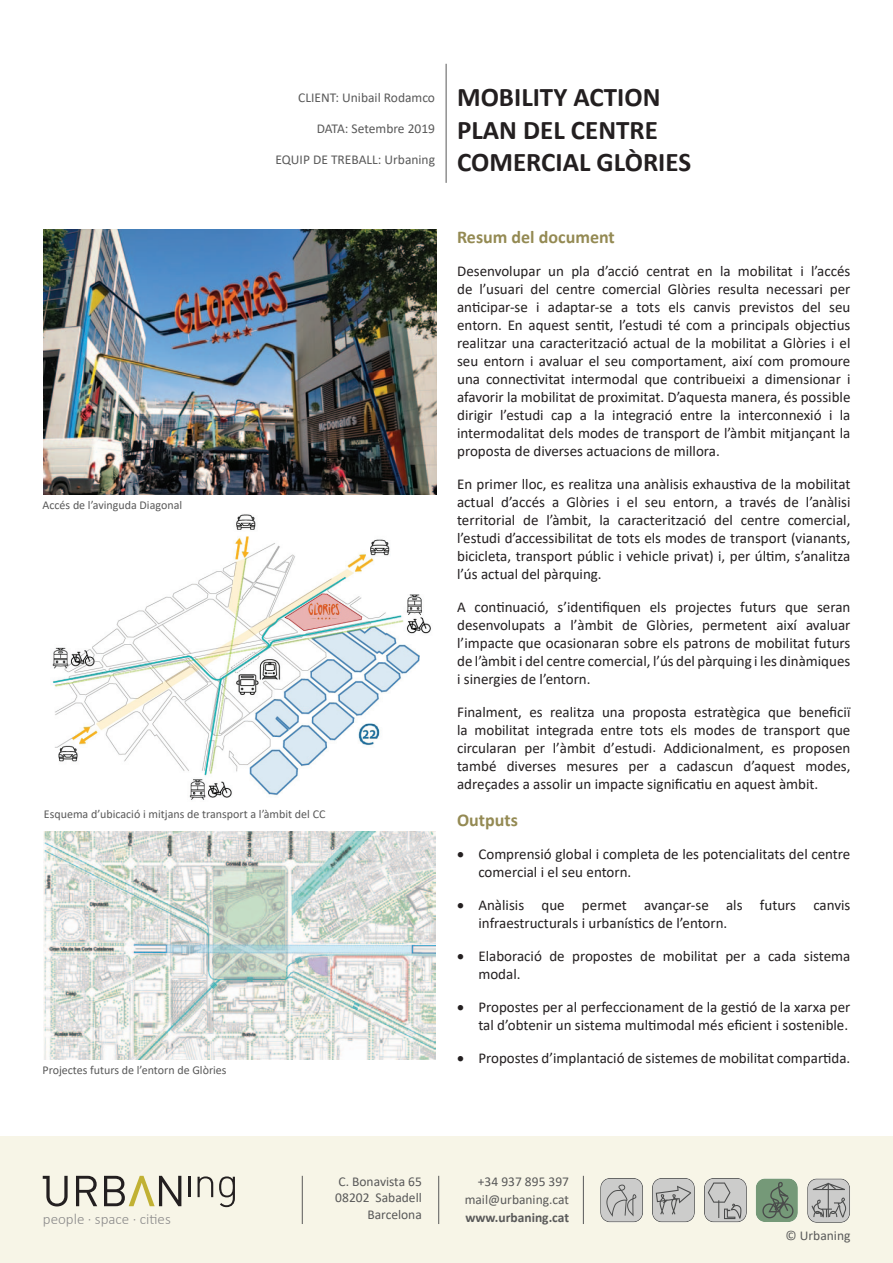
<style>
.page{position:relative;width:893px;height:1263px;background:#fff}
.page>*{position:absolute;margin:0;border:0;box-sizing:border-box;transform-origin:0 0}
.t1{font:700 27px/32.4px "Calibri";color:#231f20}
.t2{font:700 18px "Calibri";color:#948a53}
.t3{font:15px/18px "Calibri";color:#231f20;text-align:justify}
.t4{font:300 15px "Calibri";color:#8c8b8b}
.t5{font:13.5px/16.5px "Calibri";color:#595959;text-align:right}
.t6{font:700 13.5px "Calibri";color:#595959}
.t7{font:12px "Calibri";color:#595959}
</style>
<div class="page">
<hr style="left:446px;top:64px;width:1px;height:119px;background:#595959">
<div style="left:0;top:1137px;width:893px;height:126px;background:#f7f5e7"></div>
<hr style="left:302px;top:1176px;width:1px;height:48px;background:#595959">
<hr style="left:438px;top:1176px;width:1px;height:48px;background:#595959">
<hr style="left:583px;top:1176px;width:1px;height:48px;background:#595959">
<svg style="left:43px;top:1176px;width:25px;height:30px"></svg>
<svg style="left:104px;top:1176px;width:77px;height:30px"></svg>
<svg style="left:76px;top:1176px;width:21px;height:30px"></svg>
<hr style="left:188px;top:1177px;width:2px;height:20px;background:#231f20">
<svg style="left:198px;top:1176px;width:15px;height:21px"></svg>
<svg style="left:219px;top:1176px;width:16px;height:31px"></svg>
<img style="left:44px;top:230px;width:393px;height:264px">
<img style="left:600px;top:1178px;width:250px;height:45px">
<img style="left:52px;top:514px;width:379px;height:286px">
<img style="left:44px;top:831px;width:392px;height:229px">
<p class="t5" style="left:298px;top:88px;width:138px">CLIENT: Unibail Rodamco</p>
<p class="t5" style="left:317px;top:120px;width:120px">DATA: Setembre 2019</p>
<p class="t5" style="left:275px;top:151px;width:161px">EQUIP DE TREBALL: Urbaning</p>
<h1 class="t1" style="left:457px;top:81px;width:235px">MOBILITY ACTION<br>PLAN DEL CENTRE<br>COMERCIAL GLÒRIES</h1>
<p class="t7" style="left:43px;top:497px;width:141px">Accés de l’avinguda Diagonal</p>
<p class="t7" style="left:44px;top:806px;width:283px">Esquema d’ubicació i mitjans de transport a l’àmbit del CC</p>
<p class="t7" style="left:43px;top:1062px;width:186px">Projectes futurs de l’entorn de Glòries</p>
<p class="t2" style="left:457px;top:224px;width:159px">Resum del document</p>
<p class="t3" style="left:457px;top:262px;width:395px">Desenvolupar un pla d’acció centrat en la mobilitat i l’accés de l’usuari del centre comercial Glòries resulta necessari per anticipar-se i adaptar-se a tots els canvis previstos del seu entorn. En aquest sentit, l’estudi té com a principals objectius realitzar una caracterització actual de la mobilitat a Glòries i el seu entorn i avaluar el seu comportament, així com promoure una connectivitat intermodal que contribueixi a dimensionar i afavorir la mobilitat de proximitat. D’aquesta manera, és possible dirigir l’estudi cap a la integració entre la interconnexió i la intermodalitat dels modes de transport de l’àmbit mitjançant la proposta de diverses actuacions de millora.</p>
<p class="t3" style="left:457px;top:475px;width:395px">En primer lloc, es realitza una anàlisis exhaustiva de la mobilitat actual d’accés a Glòries i el seu entorn, a través de l’anàlisi territorial de l’àmbit, la caracterització del centre comercial, l’estudi d’accessibilitat de tots els modes de transport (vianants, bicicleta, transport públic i vehicle privat) i, per últim, s’analitza l’ús actual del pàrquing.</p>
<p class="t3" style="left:457px;top:598px;width:395px">A continuació, s’identifiquen els projectes futurs que seran desenvolupats a l’àmbit de Glòries, permetent així avaluar l’impacte que ocasionaran sobre els patrons de mobilitat futurs de l’àmbit i del centre comercial, l’ús del pàrquing i les dinàmiques i sinergies de l’entorn.</p>
<p class="t3" style="left:457px;top:703px;width:395px">Finalment, es realitza una proposta estratègica que beneficiï la mobilitat integrada entre tots els modes de transport que circularan per l’àmbit d’estudi. Addicionalment, es proposen també diverses mesures per a cadascun d’aquest modes, adreçades a assolir un impacte significatiu en aquest àmbit.</p>
<p class="t2" style="left:457px;top:807px;width:62px">Outputs</p>
<p class="t3" style="left:478px;top:844px;width:373px;text-indent:-21px">• Comprensió global i completa de les potencialitats del centre comercial i el seu entorn.</p>
<p class="t3" style="left:478px;top:895px;width:373px;text-indent:-21px">• Anàlisis que permet avançar-se als futurs canvis infraestructurals i urbanístics de l’entorn.</p>
<p class="t3" style="left:478px;top:946px;width:373px;text-indent:-21px">• Elaboració de propostes de mobilitat per a cada sistema modal.</p>
<p class="t3" style="left:457px;top:997px;width:395px;text-align:right">• Propostes per al perfeccionament de la gestió de la xarxa per tal d’obtenir un sistema multimodal més eficient i sostenible.</p>
<p class="t3" style="left:457px;top:1048px;width:395px">• Propostes d’implantació de sistemes de mobilitat compartida.</p>
<p class="t5" style="left:335px;top:1173px;width:88px">C. Bonavista 65<br>08202 Sabadell<br>Barcelona</p>
<p class="t5" style="left:465px;top:1172px;width:106px;line-height:18px">+34 937 895 397 mail@urbaning.cat</p>
<p class="t4" style="left:43px;top:1209px;width:129px">people · space · cities</p>
<p class="t6" style="left:465px;top:1208px;width:105px">www.urbaning.cat</p>
<p class="t5" style="left:786px;top:1227px;width:66px">© Urbaning</p>
</div>
